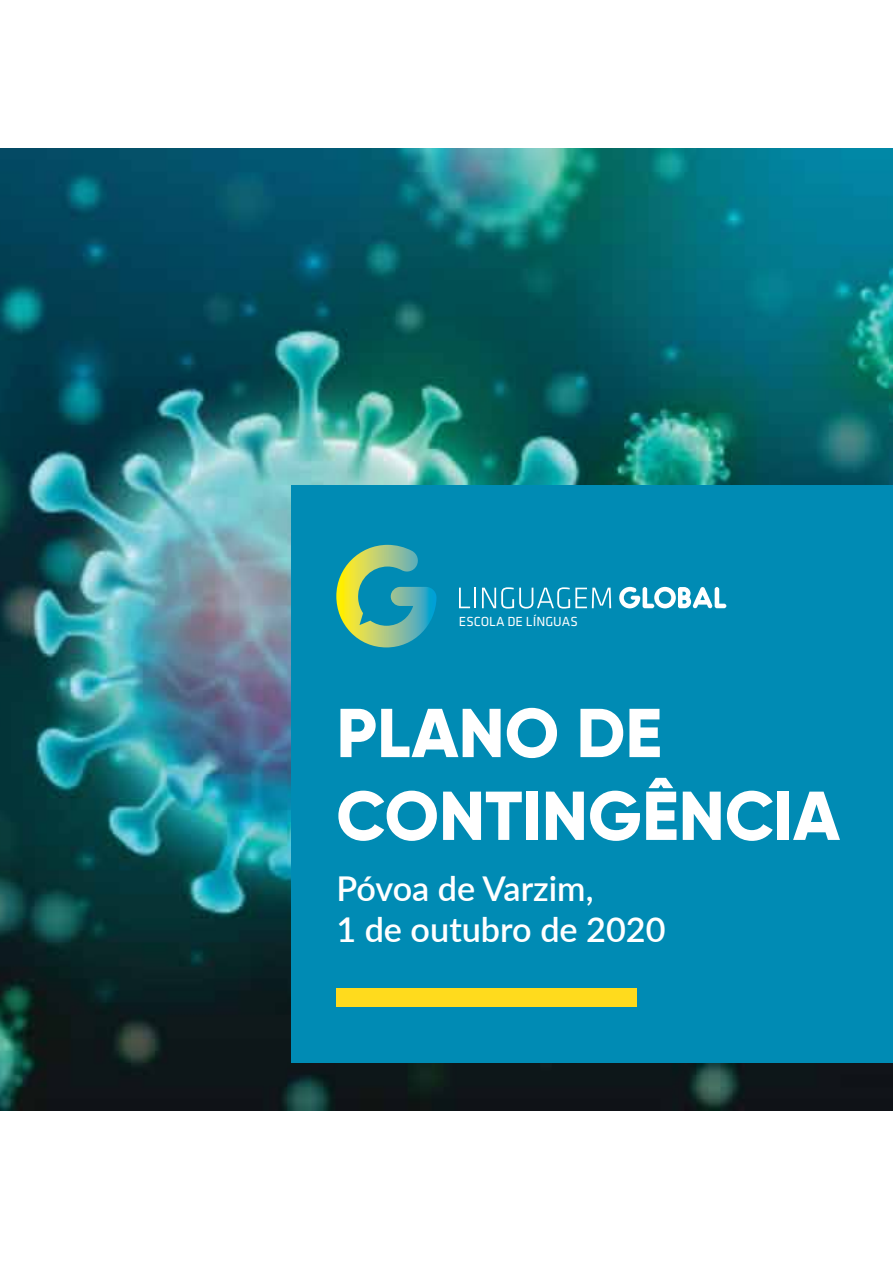
<style>
.page{position:relative;width:893px;height:1263px;background:#fff}
.page>*{position:absolute;margin:0;border:0;box-sizing:border-box;transform-origin:0 0}
.t1{font:800 69px/82.8px "Gilroy";color:#fff}
.t2{font:600 34.2px/41.1px "Lato";color:#fff}
.t3{font:13.65px "Klavika";color:#fff}
</style>
<div class="page">
<img style="left:0;top:149px;width:893px;height:962px">
<div style="left:291px;top:485px;width:602px;height:577px;background:#008bb4"></div>
<div style="left:336px;top:988px;width:300px;height:18px;background:#ffdb1d"></div>
<svg style="left:336px;top:545px;width:101px;height:102px"></svg>
<svg style="left:459px;top:588px;width:11px;height:20px"></svg>
<hr style="left:474px;top:588px;width:2px;height:20px;background:#fff">
<svg style="left:482px;top:587px;width:129px;height:21px"></svg>
<svg style="left:619px;top:587px;width:107px;height:21px"></svg>
<p class="t3" style="left:459px;top:614px;width:120px">ESCOLA DE LÍNGUAS</p>
<h1 class="t1" style="left:336px;top:691px;width:505px">PLANO DE<br>CONTINGÊNCIA</h1>
<p class="t2" style="left:336px;top:867px;width:331px">Póvoa de Varzim,<br>1 de outubro de 2020</p>
</div>
